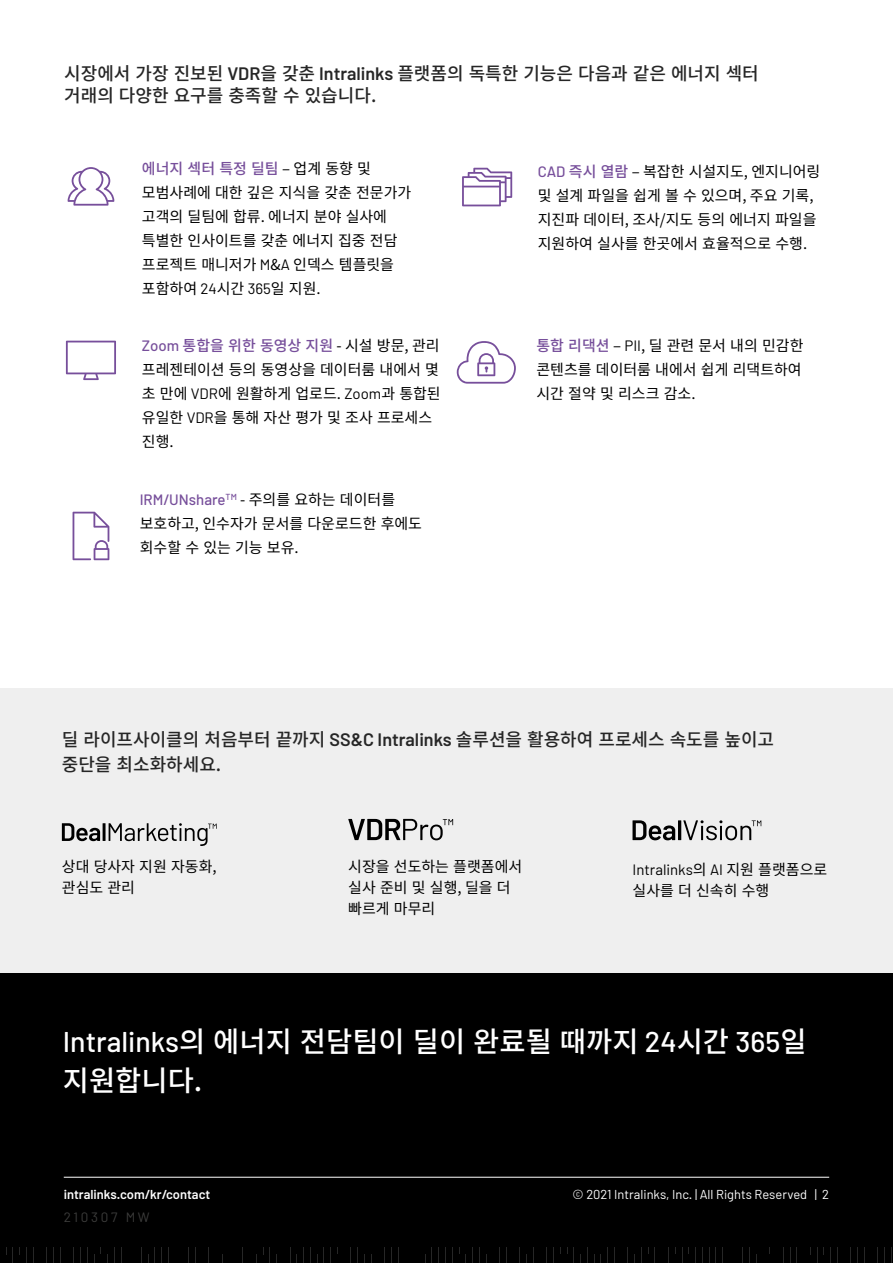
<style>
.page{position:relative;width:893px;height:1263px;background:#fff}
.page>*{position:absolute;margin:0;border:0;box-sizing:border-box;transform-origin:0 0}
.t1{font:500 28.5px/39px "Noto Sans CJ Kkr";color:#fff}
.t2{font:500 18px/22.5px "Noto Sans CJ Kkr";color:#262626}
.t3{font:15px/24px "Noto Sans CJ Kkr";color:#000}
.t4{font:500 15px "Barlow";color:#774f9b}
.t5{font:15px "Barlow";color:#000}
.t6{font:13.5px "Barlow";letter-spacing:.2em;color:#3c3c3b}
.t7{font:12.9px "Barlow";color:#fff}
.t8{font:600 12.9px "Barlow";color:#fff}
.s1{font-family:"Barlow";font-weight:600}
.s2{font-weight:500;color:#774f9b}
.s3{font-family:"Barlow"}
.s4{font-family:"Barlow";font-weight:500;color:#774f9b}
.s5{font-family:"Noto Sans CJ Kkr";font-weight:400;color:#000}
.s6{font-family:"Noto Sans CJ Kkr"}
</style>
<div class="page">
<div style="left:0;top:966px;width:893px;height:297px;background:#000"></div>
<hr style="left:6px;top:1066px;width:1px;height:188px;background:#fff">
<hr style="left:19px;top:1160px;width:1px;height:94px;background:#fff">
<hr style="left:26px;top:1103px;width:1px;height:160px;background:#fff">
<hr style="left:33px;top:1141px;width:1px;height:122px;background:#fff">
<hr style="left:46px;top:1216px;width:1px;height:47px;background:#fff">
<svg style="left:53px;top:1247px;width:1px;height:16px"></svg>
<svg style="left:60px;top:1247px;width:1px;height:16px"></svg>
<hr style="left:73px;top:1179px;width:1px;height:84px;background:#fff">
<hr style="left:80px;top:1179px;width:1px;height:84px;background:#fff">
<svg style="left:87px;top:1247px;width:1px;height:16px"></svg>
<hr style="left:100px;top:1216px;width:1px;height:38px;background:#fff">
<hr style="left:114px;top:1216px;width:1px;height:47px;background:#fff">
<hr style="left:121px;top:1198px;width:1px;height:65px;background:#fff">
<hr style="left:141px;top:1085px;width:1px;height:178px;background:#fff">
<hr style="left:155px;top:1216px;width:1px;height:47px;background:#fff">
<hr style="left:161px;top:1160px;width:1px;height:103px;background:#fff">
<hr style="left:168px;top:1141px;width:1px;height:122px;background:#fff">
<hr style="left:188px;top:1216px;width:1px;height:47px;background:#fff">
<hr style="left:195px;top:1085px;width:1px;height:178px;background:#fff">
<hr style="left:209px;top:1047px;width:1px;height:216px;background:#fff">
<hr style="left:242px;top:1122px;width:1px;height:141px;background:#fff">
<hr style="left:263px;top:1066px;width:1px;height:188px;background:#fff">
<hr style="left:269px;top:1122px;width:1px;height:141px;background:#fff">
<hr style="left:290px;top:1179px;width:1px;height:84px;background:#fff">
<hr style="left:303px;top:1141px;width:1px;height:122px;background:#fff">
<hr style="left:310px;top:1141px;width:1px;height:122px;background:#fff">
<hr style="left:323px;top:1160px;width:1px;height:103px;background:#fff">
<svg style="left:330px;top:1247px;width:1px;height:16px"></svg>
<hr style="left:337px;top:1047px;width:1px;height:207px;background:#fff">
<hr style="left:350px;top:1216px;width:1px;height:47px;background:#fff">
<svg style="left:357px;top:1247px;width:1px;height:16px"></svg>
<hr style="left:384px;top:1160px;width:1px;height:103px;background:#fff">
<svg style="left:391px;top:1247px;width:1px;height:16px"></svg>
<hr style="left:398px;top:1198px;width:1px;height:65px;background:#fff">
<hr style="left:438px;top:1028px;width:1px;height:235px;background:#fff">
<svg style="left:445px;top:1247px;width:1px;height:16px"></svg>
<hr style="left:452px;top:1179px;width:1px;height:84px;background:#fff">
<hr style="left:459px;top:1179px;width:1px;height:75px;background:#fff">
<hr style="left:472px;top:1179px;width:1px;height:84px;background:#fff">
<hr style="left:479px;top:1179px;width:1px;height:84px;background:#fff">
<hr style="left:499px;top:1085px;width:1px;height:178px;background:#fff">
<hr style="left:506px;top:1141px;width:1px;height:122px;background:#fff">
<svg style="left:519px;top:1247px;width:1px;height:16px"></svg>
<hr style="left:533px;top:1216px;width:1px;height:47px;background:#fff">
<hr style="left:546px;top:1216px;width:1px;height:47px;background:#fff">
<hr style="left:553px;top:1216px;width:1px;height:47px;background:#fff">
<hr style="left:560px;top:1122px;width:1px;height:132px;background:#fff">
<hr style="left:567px;top:1179px;width:1px;height:75px;background:#fff">
<hr style="left:573px;top:1179px;width:1px;height:84px;background:#fff">
<hr style="left:587px;top:1085px;width:1px;height:178px;background:#fff">
<svg style="left:594px;top:1254px;width:7px;height:9px"></svg>
<hr style="left:607px;top:1198px;width:1px;height:65px;background:#fff">
<hr style="left:614px;top:1141px;width:1px;height:122px;background:#fff">
<hr style="left:628px;top:1216px;width:1px;height:47px;background:#fff">
<hr style="left:641px;top:1216px;width:1px;height:47px;background:#fff">
<hr style="left:648px;top:1216px;width:1px;height:38px;background:#fff">
<hr style="left:655px;top:1216px;width:1px;height:47px;background:#fff">
<svg style="left:668px;top:1247px;width:1px;height:16px"></svg>
<hr style="left:675px;top:1047px;width:1px;height:207px;background:#fff">
<svg style="left:682px;top:1247px;width:1px;height:16px"></svg>
<hr style="left:688px;top:1198px;width:1px;height:56px;background:#fff">
<hr style="left:695px;top:1179px;width:1px;height:84px;background:#fff">
<hr style="left:702px;top:1179px;width:1px;height:84px;background:#fff">
<hr style="left:709px;top:1179px;width:1px;height:84px;background:#fff">
<hr style="left:715px;top:1122px;width:1px;height:141px;background:#fff">
<svg style="left:722px;top:1247px;width:1px;height:16px"></svg>
<hr style="left:742px;top:1122px;width:1px;height:141px;background:#fff">
<hr style="left:749px;top:1047px;width:1px;height:216px;background:#fff">
<hr style="left:783px;top:1179px;width:1px;height:84px;background:#fff">
<hr style="left:790px;top:1198px;width:1px;height:65px;background:#fff">
<hr style="left:796px;top:1179px;width:1px;height:84px;background:#fff">
<hr style="left:810px;top:1066px;width:1px;height:188px;background:#fff">
<svg style="left:817px;top:1247px;width:1px;height:16px"></svg>
<hr style="left:823px;top:1160px;width:1px;height:94px;background:#fff">
<hr style="left:830px;top:1103px;width:1px;height:160px;background:#fff">
<hr style="left:837px;top:1141px;width:1px;height:122px;background:#fff">
<hr style="left:850px;top:1216px;width:1px;height:47px;background:#fff">
<svg style="left:857px;top:1247px;width:1px;height:16px"></svg>
<svg style="left:864px;top:1247px;width:1px;height:16px"></svg>
<hr style="left:878px;top:1179px;width:1px;height:84px;background:#fff">
<hr style="left:884px;top:1179px;width:1px;height:84px;background:#fff">
<svg style="left:891px;top:1247px;width:1px;height:16px"></svg>
<div style="left:0;top:688px;width:893px;height:285px;background:#efefef"></div>
<div style="left:0;top:973px;width:893px;height:274px;background:#000"></div>
<svg style="left:462px;top:168px;width:50px;height:38px"></svg>
<svg style="left:68px;top:167px;width:46px;height:39px"></svg>
<svg style="left:73px;top:512px;width:36px;height:48px"></svg>
<svg style="left:66px;top:341px;width:50px;height:39px"></svg>
<svg style="left:457px;top:341px;width:59px;height:43px"></svg>
<svg style="left:632px;top:820px;width:43px;height:20px"></svg>
<hr style="left:678px;top:820px;width:3px;height:20px;background:#000">
<svg style="left:683px;top:820px;width:78px;height:20px"></svg>
<svg style="left:348px;top:819px;width:105px;height:21px"></svg>
<svg style="left:62px;top:823px;width:38px;height:18px"></svg>
<hr style="left:103px;top:823px;width:3px;height:18px;background:#000">
<svg style="left:109px;top:823px;width:108px;height:23px"></svg>
<hr style="left:64px;top:1177px;width:765px;height:1px;background:#fff">
<p class="t2" style="left:64px;top:62px;width:696px">시장에서 가장 진보된 <span class="s1">VDR</span>을 갖춘 <span class="s1">Intralinks</span> 플랫폼의 독특한 기능은 다음과 같은 에너지 섹터 거래의 다양한 요구를 충족할 수 있습니다.</p>
<p class="t3" style="left:142px;top:156px;width:271px"><span class="s2">에너지 섹터 특정 딜팀</span> – 업계 동향 및 모범사례에 대한 깊은 지식을 갖춘 전문가가 고객의 딜팀에 합류. 에너지 분야 실사에 특별한 인사이트를 갖춘 에너지 집중 전담 프로젝트 매니저가 <span class="s3">M</span>&amp;<span class="s3">A</span> 인덱스 템플릿을 포함하여 <span class="s3">24</span>시간 <span class="s3">365</span>일 지원.</p>
<p class="t3" style="left:538px;top:159px;width:284px"><span class="s4">CAD</span> <span class="s2">즉시 열람</span> – 복잡한 시설지도, 엔지니어링 및 설계 파일을 쉽게 볼 수 있으며, 주요 기록, 지진파 데이터, 조사/지도 등의 에너지 파일을 지원하여 실사를 한곳에서 효율적으로 수행.</p>
<p class="t3" style="left:142px;top:333px;width:300px"><span class="s4">Zoom</span> <span class="s2">통합을 위한 동영상 지원</span> - 시설 방문, 관리 프레젠테이션 등의 동영상을 데이터룸 내에서 몇 초 만에 <span class="s3">VDR</span>에 원활하게 업로드. <span class="s3">Zoom</span>과 통합된 유일한 <span class="s3">VDR</span>을 통해 자산 평가 및 조사 프로세스 진행.</p>
<p class="t3" style="left:536px;top:334px;width:268px;text-align:justify"><span class="s2">통합 리댁션</span> – <span class="s3">PII</span>, 딜 관련 문서 내의 민감한 콘텐츠를 데이터룸 내에서 쉽게 리댁트하여 시간 절약 및 리스크 감소.</p>
<p class="t4" style="left:140px;top:490px;width:257px">IRM/UNshare<sup>TM</sup> <span class="s5">- 주의를 요하는 데이터를</span></p>
<p class="t3" style="left:140px;top:512px;width:284px">보호하고, 인수자가 문서를 다운로드한 후에도 회수할 수 있는 기능 보유.</p>
<p class="t2" style="left:62px;top:727px;width:714px;line-height:25.5px">딜 라이프사이클의 처음부터 끝까지 <span class="s1">SS&amp;C Intralinks</span> 솔루션을 활용하여 프로세스 속도를 높이고 중단을 최소화하세요.</p>
<p class="t3" style="left:62px;top:856px;width:156px;line-height:21px">상대 당사자 지원 자동화, 관심도 관리</p>
<p class="t3" style="left:348px;top:856px;width:176px;line-height:21px">시장을 선도하는 플랫폼에서 실사 준비 및 실행, 딜을 더 빠르게 마무리</p>
<p class="t5" style="left:632px;top:860px;width:196px">Intralinks<span class="s6">의</span> AI <span class="s6">지원 플랫폼으로</span></p>
<p class="t3" style="left:632px;top:879px;width:138px">실사를 더 신속히 수행</p>
<h1 class="t1" style="left:63px;top:1022px;width:745px"><span class="s3">Intralinks</span>의 에너지 전담팀이 딜이 완료될 때까지 <span class="s3">24</span>시간 <span class="s3">365</span>일 지원합니다.</h1>
<p class="t8" style="left:64px;top:1186px;width:148px">intralinks.com/kr/contact</p>
<p class="t7" style="left:572px;top:1186px;width:258px">© 2021 Intralinks, Inc. | All Rights Reserved | 2</p>
<p class="t6" style="left:64px;top:1208px;width:87px">210307 MW</p>
</div>
